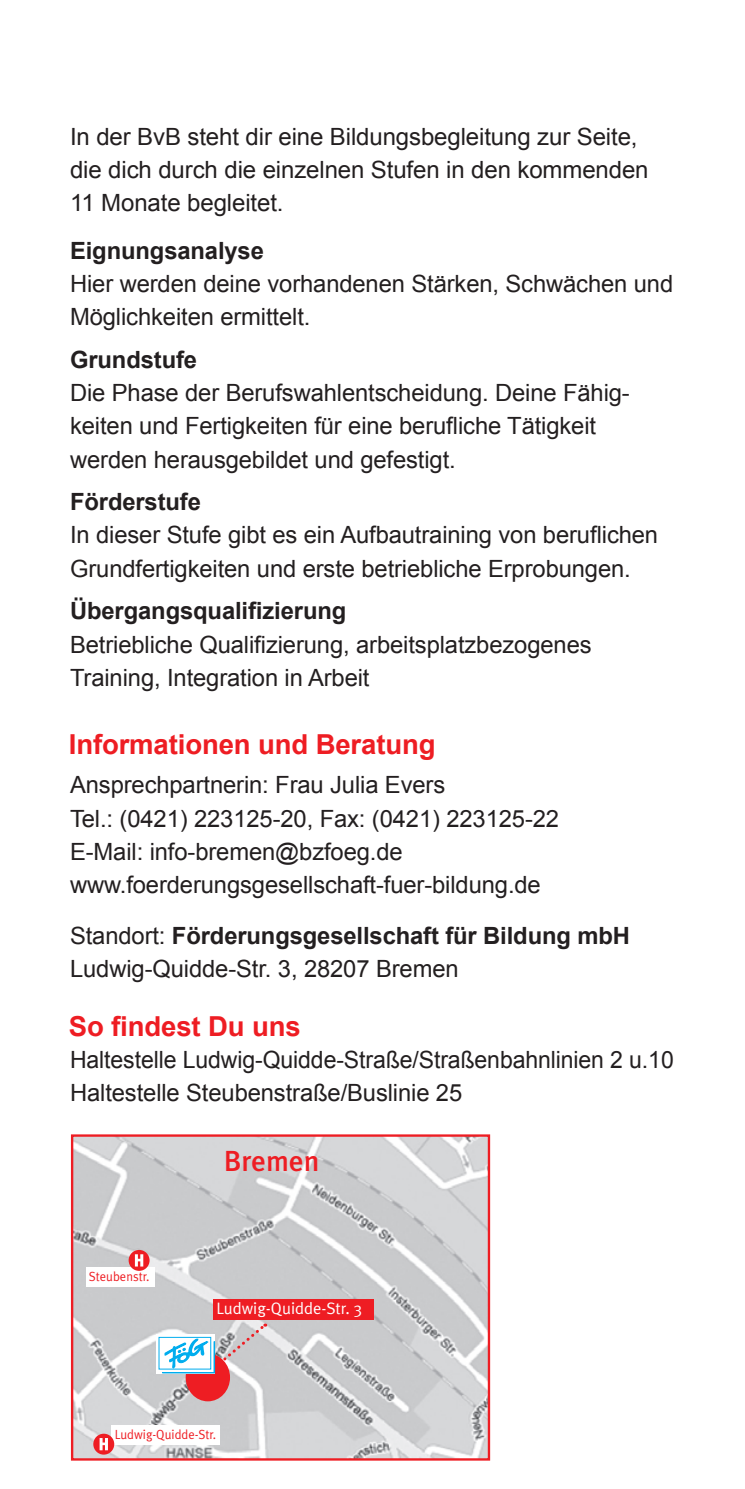
<style>
.page{position:relative;width:745px;height:1489px;background:#fff}
.page>*{position:absolute;margin:0;border:0;box-sizing:border-box;transform-origin:0 0}
.t1{font:500 29px "Meta Plus";color:#ee1d23}
.t2{font:700 27.5px "Arial";letter-spacing:-.005em;color:#ee1d23}
.t3{font:23.75px/33.2px "Arial";letter-spacing:-.005em;color:#231f20}
.t4{font:700 23.75px "Arial";letter-spacing:-.005em;color:#231f20}
.t5{font:16.5px "Meta Plus Normal";color:#fff}
.t6{font:13.25px "Meta Plus Normal";color:#ee1d23;scale:.95 1}
.s1{font-weight:700}
</style>
<div class="page">
<img style="left:74px;top:1137px;width:413px;height:320px">
<div style="left:71px;top:1134px;width:419px;height:326px;border:2px solid #ee1d23"></div>
<div style="left:185px;top:1353px;width:45px;height:48px;background:#ee1d23;border-radius:50%"></div>
<svg style="left:156px;top:1333px;width:5px;height:40px"></svg>
<div style="left:213px;top:1298px;width:160px;height:21px;background:#ee1d23"></div>
<div style="left:111px;top:1425px;width:109px;height:19px;background:#fff"></div>
<svg style="left:161px;top:1322px;width:106px;height:51px"></svg>
<div style="left:86px;top:1267px;width:68px;height:19px;background:#fff"></div>
<div style="left:93px;top:1433px;width:21px;height:21px;background:#ee1d23;border-radius:50%"></div>
<svg style="left:99px;top:1438px;width:9px;height:12px"></svg>
<svg style="left:128px;top:1249px;width:21px;height:21px"></svg>
<svg style="left:135px;top:1254px;width:8px;height:12px"></svg>
<p class="t3" style="left:70px;top:120px;width:579px">In der BvB steht dir eine Bildungsbegleitung zur Seite, die dich durch die einzelnen Stufen in den kommenden<br>11 Monate begleitet.</p>
<p class="t4" style="left:70px;top:235px;width:195px">Eignungsanalyse</p>
<p class="t3" style="left:70px;top:267px;width:604px">Hier werden deine vorhandenen Stärken, Schwächen und<br>Möglichkeiten ermittelt.</p>
<p class="t4" style="left:70px;top:344px;width:128px">Grundstufe</p>
<p class="t3" style="left:70px;top:376px;width:561px">Die Phase der Berufswahlentscheidung. Deine Fähig&shy;keiten und Fertigkeiten für eine berufliche Tätigkeit werden herausgebildet und gefestigt.</p>
<p class="t4" style="left:70px;top:486px;width:132px">Förderstufe</p>
<p class="t3" style="left:70px;top:518px;width:589px">In dieser Stufe gibt es ein Aufbautraining von beruflichen<br>Grundfertigkeiten und erste betriebliche Erprobungen.</p>
<p class="t4" style="left:70px;top:595px;width:277px">Übergangsqualifizierung</p>
<p class="t3" style="left:70px;top:627px;width:522px">Betriebliche Qualifizierung, arbeitsplatzbezogenes<br>Training, Integration in Arbeit</p>
<p class="t2" style="left:69px;top:726px;width:368px">Informationen und Beratung</p>
<p class="t3" style="left:70px;top:768px;width:490px">Ansprechpartnerin: Frau Julia Evers<br>Tel.: (0421) 223125-20, Fax: (0421) 223125-22<br>E-Mail: info-bremen@bzfoeg.de www.foerderungsgesellschaft-fuer-bildung.de</p>
<p class="t3" style="left:70px;top:919px;width:561px">Standort: <span class="s1">Förderungsgesellschaft für Bildung mbH<br></span>Ludwig-Quidde-Str. 3, 28207 Bremen</p>
<p class="t2" style="left:69px;top:1007px;width:233px">So findest Du uns</p>
<p class="t3" style="left:70px;top:1043px;width:605px">Haltestelle Ludwig-Quidde-Straße/Straßenbahnlinien 2 u.10<br>Haltestelle Steubenstraße/Buslinie 25</p>
<p class="t6" style="left:89px;top:1268px;width:65px">Steubenstr.</p>
<p class="t1" style="left:224px;top:1143px;width:97px">Bremen</p>
<p class="t5" style="left:216px;top:1298px;width:147px">Ludwig-Quidde-Str. 3</p>
<p class="t6" style="left:115px;top:1426px;width:108px">Ludwig-Quidde-Str.</p>
</div>
